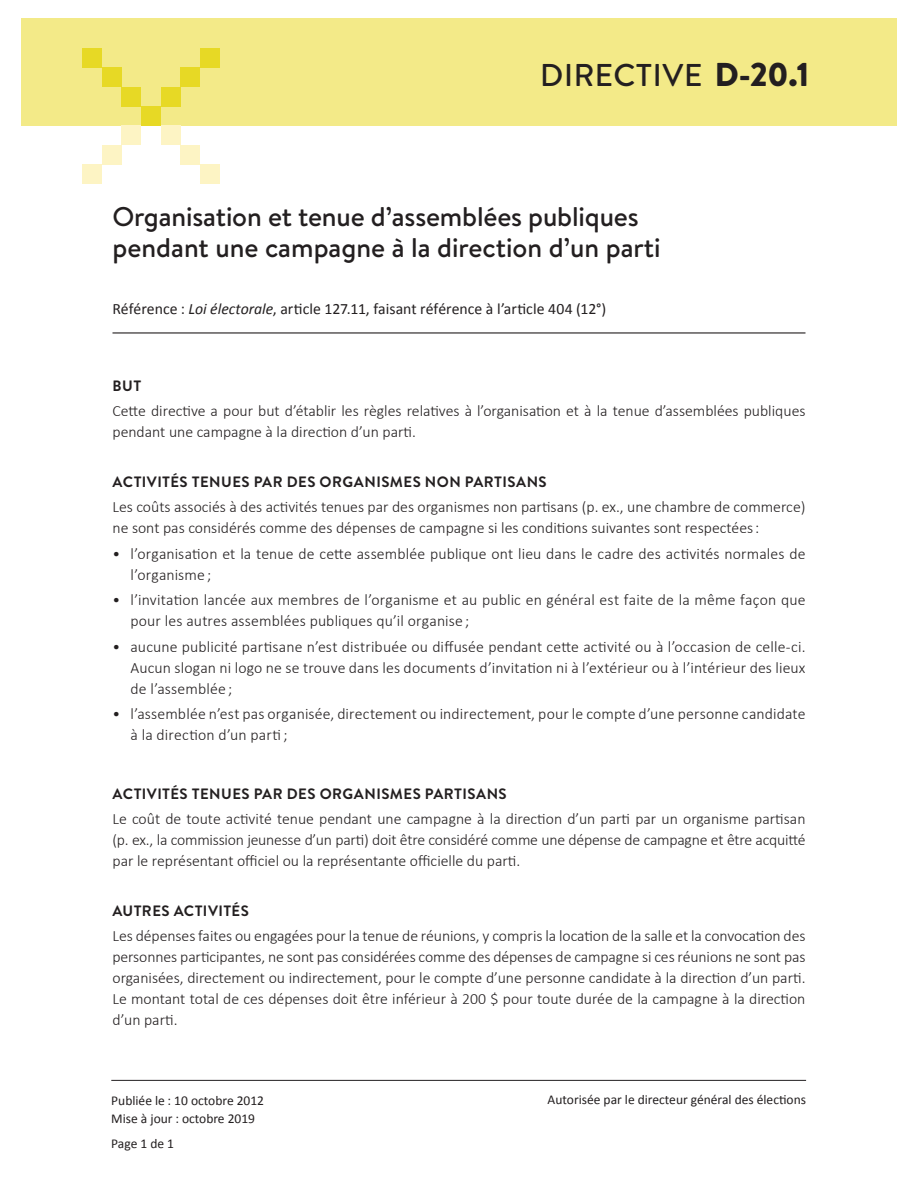
<style>
.page{position:relative;width:918px;height:1188px;background:#fff}
.page>*{position:absolute;margin:0;border:0;box-sizing:border-box;transform-origin:0 0}
.t1{font:500 31.5px "Brandon Text";letter-spacing:.02em;color:#231f20}
.t2{font:500 27px/31.5px "Brandon Text";letter-spacing:-.005em;color:#231f20}
.t3{font:300 15.75px/21px "Calibri";color:#231f20}
.t4{font:15.75px "Calibri";color:#231f20}
.t5{font:700 15px "Brandon Text";letter-spacing:.03em;color:#231f20}
.t6{font:13.5px/18px "Calibri";color:#231f20}
.s1{font-weight:900;font-size:33px}
.s2{font-family:"Calibri";font-weight:300;font-size:15.75px;color:#fff}
.s3{font-style:italic}
</style>
<div class="page">
<div style="left:21px;top:18px;width:876px;height:108px;background:#f3ea88"></div>
<hr style="left:111px;top:1080px;width:695px;height:1px;background:#231f20">
<div style="left:180px;top:145px;width:20px;height:20px;background:#fdf4c4"></div>
<div style="left:200px;top:165px;width:20px;height:19px;background:#fdf4c4"></div>
<div style="left:161px;top:126px;width:19px;height:19px;background:#fdf4c4"></div>
<div style="left:121px;top:126px;width:20px;height:19px;background:#fdf4c4"></div>
<div style="left:102px;top:145px;width:19px;height:20px;background:#fdf4c4"></div>
<div style="left:82px;top:165px;width:20px;height:19px;background:#fdf4c4"></div>
<div style="left:141px;top:106px;width:20px;height:20px;background:#e7d925"></div>
<div style="left:161px;top:87px;width:19px;height:19px;background:#e7d925"></div>
<div style="left:180px;top:68px;width:20px;height:19px;background:#e7d925"></div>
<div style="left:200px;top:48px;width:20px;height:20px;background:#e7d925"></div>
<div style="left:121px;top:87px;width:20px;height:19px;background:#e7d925"></div>
<div style="left:102px;top:68px;width:19px;height:19px;background:#e7d925"></div>
<div style="left:82px;top:48px;width:20px;height:20px;background:#e7d925"></div>
<hr style="left:112px;top:332px;width:694px;height:2px;background:#231f20">
<h1 class="t1" style="left:540px;top:53px;width:271px">DIRECTIVE <span class="s1">D-20.1</span></h1>
<h2 class="t2" style="left:112px;top:200px;width:591px">Organisation et tenue d’assemblées publiques pendant une campagne à la direction d’un parti<span class="s2">D-20.1</span></h2>
<p class="t4" style="left:112px;top:299px;width:495px">Référence : <span class="s3">Loi électorale</span>, article 127.11, faisant référence à l’article 404 (12°)</p>
<p class="t5" style="left:113px;top:375px;width:30px">BUT</p>
<p class="t3" style="left:112px;top:400px;width:695px">Cette directive a pour but d’établir les règles relatives à l’organisation et à la tenue d’assemblées publiques pendant une campagne à la direction d’un parti.</p>
<p class="t5" style="left:113px;top:471px;width:436px">ACTIVITÉS TENUES PAR DES ORGANISMES NON PARTISANS</p>
<p class="t3" style="left:112px;top:496px;width:694px">Les coûts associés à des activités tenues par des organismes non partisans (p. ex., une chambre de commerce) ne sont pas considérés comme des dépenses de campagne si les conditions suivantes sont respectées:</p>
<p class="t3" style="left:131px;top:542px;width:677px;text-indent:-18px">• l’organisation et la tenue de cette assemblée publique ont lieu dans le cadre des activités normales de l’organisme ;</p>
<p class="t3" style="left:131px;top:589px;width:677px;text-indent:-18px">• l’invitation lancée aux membres de l’organisme et au public en général est faite de la même façon que pour les autres assemblées publiques qu’il organise ;</p>
<p class="t3" style="left:131px;top:635px;width:677px;text-align:justify;text-indent:-18px">• aucune publicité partisane n’est distribuée ou diffusée pendant cette activité ou à l’occasion de celle-ci.<br>Aucun slogan ni logo ne se trouve dans les documents d’invitation ni à l’extérieur ou à l’intérieur des lieux de l’assemblée ;</p>
<p class="t3" style="left:131px;top:703px;width:677px;text-indent:-18px">• l’assemblée n’est pas organisée, directement ou indirectement, pour le compte d’une personne candidate à la direction d’un parti ;</p>
<p class="t5" style="left:113px;top:783px;width:396px">ACTIVITÉS TENUES PAR DES ORGANISMES PARTISANS</p>
<p class="t3" style="left:112px;top:808px;width:695px;text-align:justify">Le coût de toute activité tenue pendant une campagne à la direction d’un parti par un organisme partisan (p. ex., la commission jeunesse d’un parti) doit être considéré comme une dépense de campagne et être acquitté par le représentant officiel ou la représentante officielle du parti.</p>
<p class="t5" style="left:113px;top:900px;width:138px">AUTRES ACTIVITÉS</p>
<p class="t3" style="left:112px;top:925px;width:695px;text-align:justify">Les dépenses faites ou engagées pour la tenue de réunions, y compris la location de la salle et la convocation des personnes participantes, ne sont pas considérées comme des dépenses de campagne si ces réunions ne sont pas organisées, directement ou indirectement, pour le compte d’une personne candidate à la direction d’un parti.<br>Le montant total de ces dépenses doit être inférieur à 200 $ pour toute durée de la campagne à la direction d’un parti.</p>
<p class="t6" style="left:111px;top:1091px;width:154px">Publiée le : 10 octobre 2012<br>Mise à jour : octobre 2019</p>
<p class="t6" style="left:111px;top:1135px;width:64px">Page 1 de 1</p>
<p class="t6" style="left:548px;top:1091px;width:260px">Autorisée par le directeur général des élections</p>
</div>
